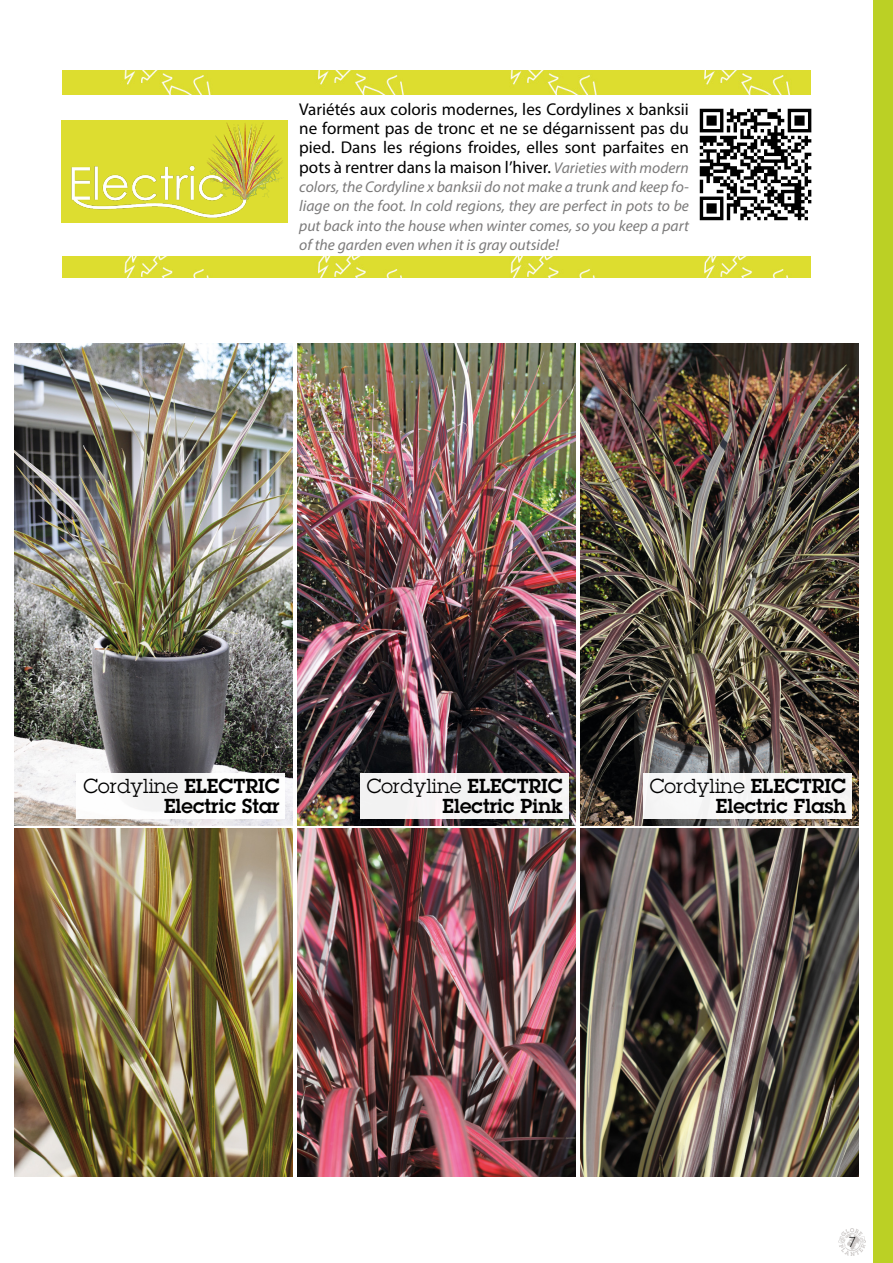
<style>
.page{position:relative;width:893px;height:1263px;background:#fff}
.page>*{position:absolute;margin:0;border:0;box-sizing:border-box;transform-origin:0 0}
.t1{font:19.8px "Lubalin Graph Std";color:#000}
.t2{font:600 19.8px "Lubalin Graph Std";color:#000}
.t3{font:17.1px/19.4px "Myriad Pro";color:#000;text-align:justify}
.t4{font:italic 15.6px/19.4px "Myriad Pro";color:#7c7b7b;text-align:justify}
.t5{font:300 15.45px "Myriad Pro";color:#000}
.s1{font-style:italic;font-size:15.6px;color:#7c7b7b}
.s2{font-weight:600}
</style>
<div class="page">
<div style="left:874px;top:0;width:19px;height:1263px;background:#bbd025"></div>
<img style="left:580px;top:344px;width:279px;height:482px">
<img style="left:297px;top:344px;width:279px;height:482px">
<img style="left:15px;top:344px;width:277px;height:482px">
<img style="left:14px;top:829px;width:278px;height:347px">
<img style="left:297px;top:829px;width:279px;height:347px">
<img style="left:580px;top:829px;width:279px;height:347px">
<div style="left:77px;top:773px;width:208px;height:46px;background:#fff"></div>
<div style="left:360px;top:773px;width:209px;height:46px;background:#f3f3f3"></div>
<div style="left:643px;top:773px;width:209px;height:46px;background:#f7f7f7"></div>
<img style="left:838px;top:1229px;width:27px;height:26px">
<img style="left:63px;top:71px;width:748px;height:207px">
<div style="left:49px;top:95px;width:773px;height:161px;background:#fff"></div>
<img style="left:699px;top:108px;width:113px;height:113px">
<div style="left:61px;top:120px;width:227px;height:103px;background:#dddd30"></div>
<img style="left:71px;top:122px;width:212px;height:96px">
<p class="t3" style="left:299px;top:99px;width:391px">Variétés aux coloris modernes, les Cordylines x banksii ne forment pas de tronc et ne se dégarnissent pas du pied. Dans les régions froides, elles sont parfaites en pots à rentrer dans la maison l’hiver. <span class="s1">Varieties with modern</span></p>
<p class="t4" style="left:299px;top:177px;width:391px">colors, the Cordyline x banksii do not make a trunk and keep fo&shy;liage on the foot. In cold regions, they are perfect in pots to be put back into the house when winter comes, so you keep a part of the garden even when it is gray outside!</p>
<p class="t1" style="left:84px;top:774px;width:198px">Cordyline <span class="s2">ELECTRIC</span></p>
<p class="t2" style="left:164px;top:792px;width:117px">Electric Star</p>
<p class="t1" style="left:367px;top:774px;width:198px">Cordyline <span class="s2">ELECTRIC</span></p>
<p class="t2" style="left:443px;top:792px;width:122px">Electric Pink</p>
<p class="t1" style="left:650px;top:774px;width:198px">Cordyline <span class="s2">ELECTRIC</span></p>
<p class="t2" style="left:716px;top:792px;width:132px">Electric Flash</p>
<p class="t5" style="left:848px;top:1234px;width:9px">7</p>
</div>
